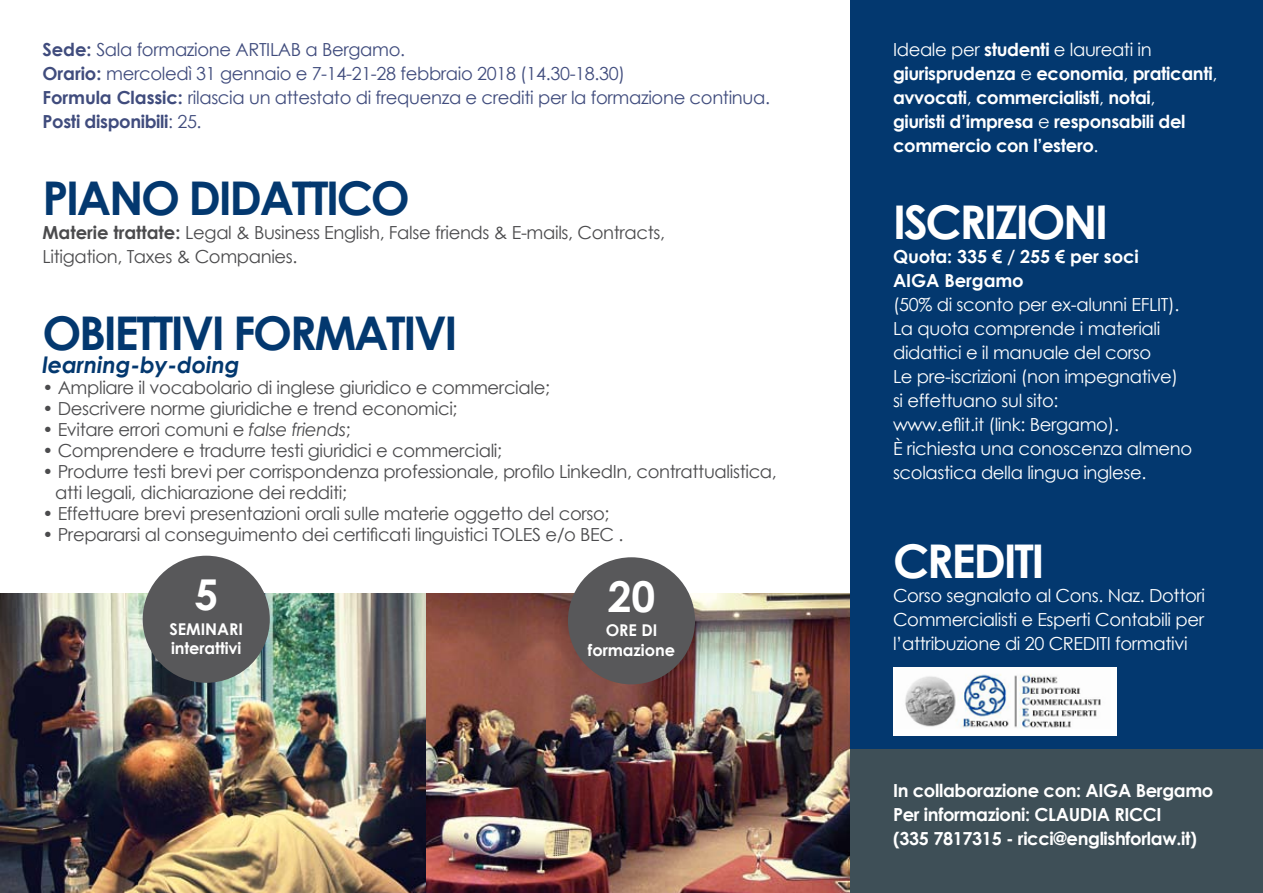
<style>
.page{position:relative;width:1263px;height:893px;background:#fff}
.page>*{position:absolute;margin:0;border:0;box-sizing:border-box;transform-origin:0 0}
.t1{font:700 46.5px "Century Gothic";letter-spacing:-.05em;color:#03386f}
.t2{font:700 46.5px "Century Gothic";letter-spacing:-.05em;color:#fff}
.t3{font:700 42.6px "Century Gothic";color:#fff}
.t4{font:italic 700 22.5px "Century Gothic";letter-spacing:-.005em;color:#03386f}
.t5{font:18px/24px "Century Gothic";letter-spacing:-.02em;color:#4b4b4d}
.t6{font:18px/24px "Century Gothic";letter-spacing:-.02em;color:#fff}
.t7{font:700 18px/24px "Century Gothic";letter-spacing:-.02em;color:#fff}
.t8{font:18px/24px "Century Gothic";letter-spacing:-.02em;color:#404c7d}
.t9{font:700 16.2px/19.5px "Century Gothic";letter-spacing:-.005em;color:#fff}
.s1{font-weight:700}
.s2{font-style:italic}
.s3{font-weight:400}
</style>
<div class="page">
<img style="left:0;top:593px;width:850px;height:300px">
<div style="left:850px;top:0;width:413px;height:893px;background:#03386f"></div>
<div style="left:850px;top:749px;width:413px;height:144px;background:#3e4f57"></div>
<div style="left:143px;top:556px;width:127px;height:127px;background:#58585a;border-radius:50%"></div>
<div style="left:568px;top:557px;width:127px;height:127px;background:#58585a;border-radius:50%"></div>
<img style="left:893px;top:668px;width:224px;height:68px">
<p class="t8" style="left:43px;top:37px;width:729px"><span class="s1">Sede:</span> Sala formazione ARTILAB a Bergamo.<br><span class="s1">Orario:</span> mercoledì 31 gennaio e 7-14-21-28 febbraio 2018 (14.30-18.30)<br><span class="s1">Formula Classic:</span> rilascia un attestato di frequenza e crediti per la formazione continua.<br><span class="s1">Posti disponibili</span>: 25.</p>
<h1 class="t1" style="left:43px;top:163px;width:369px">Piano didattico</h1>
<p class="t5" style="left:43px;top:220px;width:624px"><span class="s1">Materie trattate:</span> Legal &amp; Business English, False friends &amp; E-mails, Contracts,<br>Litigation, Taxes &amp; Companies.</p>
<h1 class="t1" style="left:43px;top:298px;width:416px">Obiettivi formativi</h1>
<p class="t4" style="left:43px;top:347px;width:199px">learning-by-doing</p>
<p class="t5" style="left:43px;top:375px;width:509px">• Ampliare il vocabolario di inglese giuridico e commerciale;</p>
<p class="t5" style="left:43px;top:396px;width:416px">• Descrivere norme giuridiche e trend economici;</p>
<p class="t5" style="left:43px;top:417px;width:310px">• Evitare errori comuni e <span class="s2">false friends</span>;</p>
<p class="t5" style="left:43px;top:438px;width:461px">• Comprendere e tradurre testi giuridici e commerciali;</p>
<p class="t5" style="left:55px;top:460px;width:723px;line-height:21px;text-indent:-13px">• Produrre testi brevi per corrispondenza professionale, profilo LinkedIn, contrattualistica, atti legali, dichiarazione dei redditi;</p>
<p class="t5" style="left:43px;top:501px;width:569px">• Effettuare brevi presentazioni orali sulle materie oggetto del corso;</p>
<p class="t5" style="left:43px;top:522px;width:582px">• Prepararsi al conseguimento dei certificati linguistici TOLES e/o BEC .</p>
<h2 class="t3" style="left:194px;top:562px;width:25px">5</h2>
<p class="t9" style="left:170px;top:618px;width:75px">seminari interattivi</p>
<h2 class="t3" style="left:608px;top:564px;width:49px">20</h2>
<p class="t9" style="left:588px;top:620px;width:89px;text-align:center">ore di formazione</p>
<p class="t7" style="left:893px;top:37px;width:326px"><span class="s3">Ideale per</span> studenti <span class="s3">e laureati in </span>giurisprudenza <span class="s3">e</span> economia<span class="s3">,</span> praticanti<span class="s3">, </span>avvocati<span class="s3">,</span> commercialisti<span class="s3">,</span> notai<span class="s3">,<br></span>giuristi d’impresa <span class="s3">e</span> responsabili del commercio con l’estero<span class="s3">.</span></p>
<h1 class="t2" style="left:893px;top:187px;width:217px">Iscrizioni</h1>
<p class="t7" style="left:893px;top:244px;width:247px">Quota: 335 € / 255 € per soci<br>AIGA</p>
<p class="t7" style="left:944px;top:268px;width:81px">Bergamo</p>
<p class="t6" style="left:893px;top:292px;width:301px">(50% di sconto per ex-alunni EFLIT).<br>La quota comprende i materiali didattici e il manuale del corso<br>Le pre-iscrizioni (non impegnative) si effettuano sul sito:<br>www.eflit.it (link: Bergamo).<br>È richiesta una conoscenza almeno scolastica della lingua inglese.</p>
<h1 class="t2" style="left:893px;top:526px;width:153px">Crediti</h1>
<p class="t6" style="left:893px;top:583px;width:314px;text-align:justify">Corso segnalato al Cons. Naz. Dottori Commercialisti e Esperti Contabili per l’attribuzione di 20 CREDITI formativi</p>
<p class="t7" style="left:893px;top:778px;width:205px">In collaborazione con: AIGA</p>
<p class="t7" style="left:1136px;top:778px;width:79px">Bergamo</p>
<p class="t7" style="left:893px;top:802px;width:154px">Per informazioni: CLAU</p>
<p class="t7" style="left:893px;top:802px;width:305px;text-indent:187px">DIA RICCI<br>(335 7817315 - ricci@englishforlaw.it)</p>
</div>
